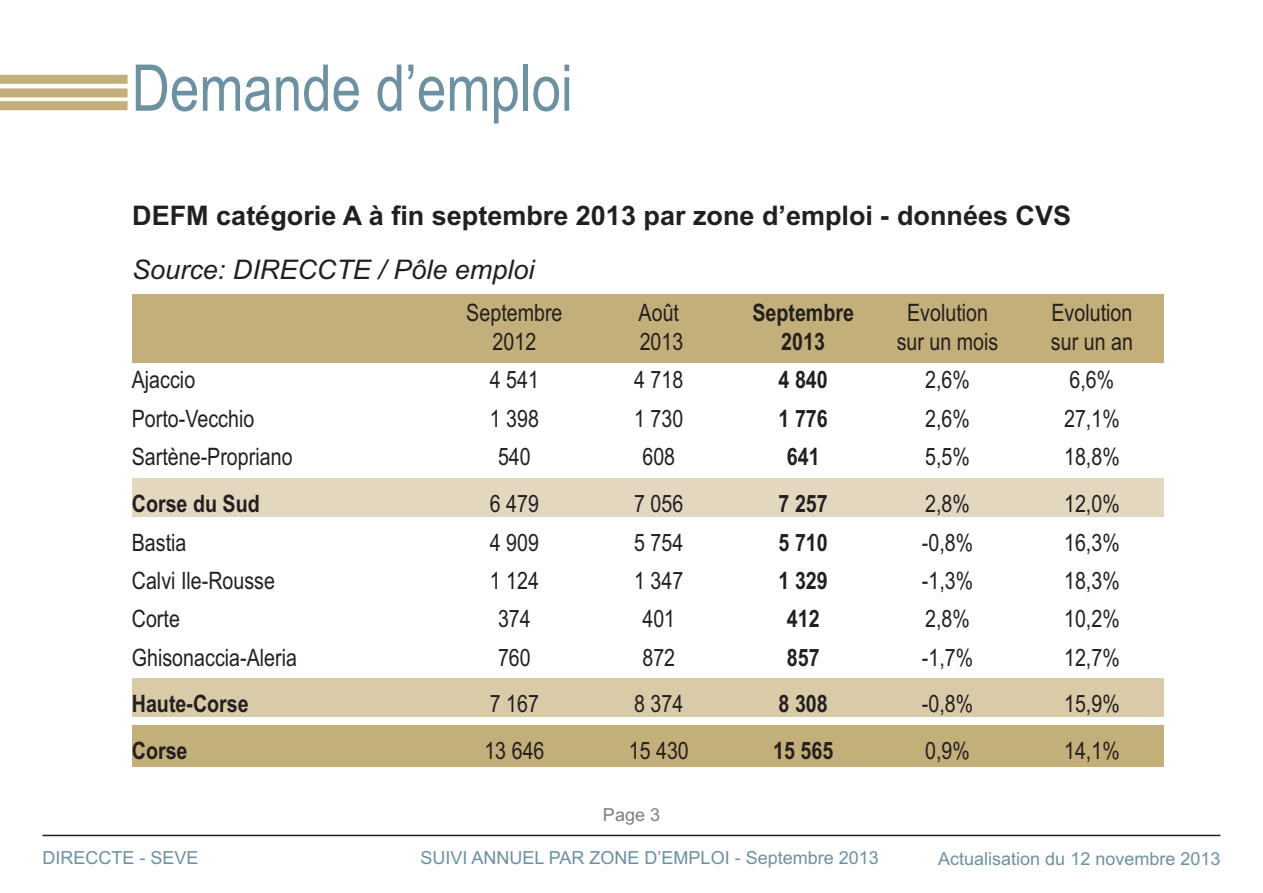
<style>
.page{position:relative;width:1263px;height:893px;background:#fff}
.page>*{position:absolute;margin:0;border:0;box-sizing:border-box;transform-origin:0 0}
.t1{font:64.5px "Arial Narrow";color:#6c91a2}
.t2{font:700 27px "Arial";color:#231f20}
.t3{font:italic 27px "Arial";color:#231f20}
.t4{font:24px/28.8px "Arial Narrow";color:#231f20;text-align:center}
.t5{font:700 24px/28.8px "Arial Narrow";color:#231f20;text-align:center}
.t6{font:18px "Arial";color:#6c91a2}
.t7{font:18px "Arial";color:#7f7e7c}
</style>
<div class="page">
<div style="left:0;top:75px;width:128px;height:9px;background:#c3af79"></div>
<div style="left:0;top:101px;width:128px;height:9px;background:#c3af79"></div>
<div style="left:0;top:88px;width:128px;height:9px;background:#c3af79"></div>
<div style="left:132px;top:295px;width:310px;height:68px;background:#c3af79"></div>
<div style="left:442px;top:295px;width:145px;height:68px;background:#c3af79"></div>
<div style="left:587px;top:295px;width:144px;height:68px;background:#c3af79"></div>
<div style="left:731px;top:295px;width:144px;height:68px;background:#c3af79"></div>
<div style="left:875px;top:295px;width:145px;height:68px;background:#c3af79"></div>
<div style="left:1020px;top:295px;width:144px;height:68px;background:#c3af79"></div>
<div style="left:132px;top:478px;width:310px;height:39px;background:#e3d8bf"></div>
<div style="left:442px;top:478px;width:145px;height:39px;background:#e3d8bf"></div>
<div style="left:587px;top:478px;width:144px;height:39px;background:#e3d8bf"></div>
<div style="left:731px;top:478px;width:144px;height:39px;background:#e3d8bf"></div>
<div style="left:875px;top:478px;width:145px;height:39px;background:#e3d8bf"></div>
<div style="left:1020px;top:478px;width:144px;height:39px;background:#e3d8bf"></div>
<div style="left:132px;top:679px;width:310px;height:38px;background:#d9cba8"></div>
<div style="left:442px;top:679px;width:145px;height:38px;background:#d9cba8"></div>
<div style="left:587px;top:679px;width:144px;height:38px;background:#d9cba8"></div>
<div style="left:731px;top:679px;width:144px;height:38px;background:#d9cba8"></div>
<div style="left:875px;top:679px;width:145px;height:38px;background:#d9cba8"></div>
<div style="left:1020px;top:679px;width:144px;height:38px;background:#d9cba8"></div>
<div style="left:132px;top:726px;width:310px;height:38px;background:#c3af79"></div>
<div style="left:442px;top:726px;width:145px;height:38px;background:#c3af79"></div>
<div style="left:587px;top:726px;width:144px;height:38px;background:#c3af79"></div>
<div style="left:731px;top:726px;width:144px;height:38px;background:#c3af79"></div>
<div style="left:875px;top:726px;width:145px;height:38px;background:#c3af79"></div>
<div style="left:1020px;top:726px;width:144px;height:38px;background:#c3af79"></div>
<hr style="left:132px;top:764px;width:310px;height:2px;background:#c3af79">
<hr style="left:442px;top:764px;width:145px;height:2px;background:#c3af79">
<hr style="left:587px;top:764px;width:144px;height:2px;background:#c3af79">
<hr style="left:731px;top:764px;width:144px;height:2px;background:#c3af79">
<hr style="left:875px;top:764px;width:145px;height:2px;background:#c3af79">
<hr style="left:1020px;top:764px;width:144px;height:2px;background:#c3af79">
<hr style="left:43px;top:835px;width:1177px;height:1px;background:#231f20">
<h1 class="t1" style="left:132px;top:51px;width:442px">Demande d’emploi</h1>
<p class="t2" style="left:132px;top:200px;width:940px">DEFM catégorie A à fin septembre 2013 par zone d’emploi - données CVS</p>
<p class="t3" style="left:132px;top:254px;width:404px">Source: DIRECCTE / Pôle emploi</p>
<p class="t4" style="left:466px;top:298px;width:98px">Septembre<br>2012</p>
<p class="t4" style="left:639px;top:298px;width:46px;text-align:left">Août<br>2013</p>
<p class="t5" style="left:752px;top:298px;width:103px">Septembre<br>2013</p>
<p class="t4" style="left:897px;top:298px;width:103px">Evolution sur un mois</p>
<p class="t4" style="left:1051px;top:298px;width:84px;text-align:left">Evolution sur un an</p>
<p class="t4" style="left:132px;top:366px;width:65px">Ajaccio</p>
<p class="t4" style="left:490px;top:366px;width:51px">4 541</p>
<p class="t4" style="left:634px;top:366px;width:51px">4 718</p>
<p class="t5" style="left:778px;top:366px;width:51px">4 840</p>
<p class="t4" style="left:925px;top:366px;width:46px">2,6%</p>
<p class="t4" style="left:1069px;top:366px;width:46px">6,6%</p>
<p class="t4" style="left:132px;top:404px;width:124px">Porto-Vecchio</p>
<p class="t4" style="left:490px;top:404px;width:51px">1 398</p>
<p class="t4" style="left:634px;top:404px;width:51px">1 730</p>
<p class="t5" style="left:778px;top:404px;width:51px">1 776</p>
<p class="t4" style="left:925px;top:404px;width:46px">2,6%</p>
<p class="t4" style="left:1064px;top:404px;width:57px">27,1%</p>
<p class="t4" style="left:132px;top:443px;width:162px">Sartène-Propriano</p>
<p class="t4" style="left:498px;top:443px;width:34px">540</p>
<p class="t4" style="left:642px;top:443px;width:34px">608</p>
<p class="t5" style="left:787px;top:443px;width:34px">641</p>
<p class="t4" style="left:925px;top:443px;width:46px">5,5%</p>
<p class="t4" style="left:1064px;top:443px;width:57px">18,8%</p>
<p class="t5" style="left:132px;top:489px;width:129px">Corse du Sud</p>
<p class="t4" style="left:490px;top:489px;width:51px">6 479</p>
<p class="t4" style="left:634px;top:489px;width:51px">7 056</p>
<p class="t5" style="left:778px;top:489px;width:51px">7 257</p>
<p class="t4" style="left:925px;top:489px;width:46px">2,8%</p>
<p class="t4" style="left:1064px;top:489px;width:57px">12,0%</p>
<p class="t4" style="left:132px;top:528px;width:56px">Bastia</p>
<p class="t4" style="left:490px;top:528px;width:51px">4 909</p>
<p class="t4" style="left:634px;top:528px;width:51px">5 754</p>
<p class="t5" style="left:779px;top:528px;width:51px">5 710</p>
<p class="t4" style="left:922px;top:528px;width:53px">-0,8%</p>
<p class="t4" style="left:1064px;top:528px;width:57px">16,3%</p>
<p class="t4" style="left:132px;top:566px;width:145px">Calvi Ile-Rousse</p>
<p class="t4" style="left:490px;top:566px;width:51px">1 124</p>
<p class="t4" style="left:634px;top:566px;width:51px">1 347</p>
<p class="t5" style="left:779px;top:566px;width:51px">1 329</p>
<p class="t4" style="left:922px;top:566px;width:53px">-1,3%</p>
<p class="t4" style="left:1064px;top:566px;width:57px">18,3%</p>
<p class="t4" style="left:132px;top:605px;width:50px">Corte</p>
<p class="t4" style="left:498px;top:605px;width:34px">374</p>
<p class="t4" style="left:642px;top:605px;width:34px">401</p>
<p class="t5" style="left:787px;top:605px;width:34px">412</p>
<p class="t4" style="left:925px;top:605px;width:46px">2,8%</p>
<p class="t4" style="left:1064px;top:605px;width:57px">10,2%</p>
<p class="t4" style="left:132px;top:643px;width:167px">Ghisonaccia-Aleria</p>
<p class="t4" style="left:498px;top:643px;width:34px">760</p>
<p class="t4" style="left:642px;top:643px;width:34px">872</p>
<p class="t5" style="left:787px;top:643px;width:34px">857</p>
<p class="t4" style="left:922px;top:643px;width:53px">-1,7%</p>
<p class="t4" style="left:1064px;top:643px;width:57px">12,7%</p>
<p class="t5" style="left:132px;top:689px;width:118px">Haute-Corse</p>
<p class="t4" style="left:490px;top:689px;width:51px">7 167</p>
<p class="t4" style="left:634px;top:689px;width:51px">8 374</p>
<p class="t5" style="left:778px;top:689px;width:51px">8 308</p>
<p class="t4" style="left:922px;top:689px;width:53px">-0,8%</p>
<p class="t4" style="left:1064px;top:689px;width:57px">15,9%</p>
<p class="t5" style="left:132px;top:736px;width:57px">Corse</p>
<p class="t4" style="left:484px;top:736px;width:62px">13 646</p>
<p class="t4" style="left:629px;top:736px;width:62px">15 430</p>
<p class="t5" style="left:773px;top:736px;width:62px">15 565</p>
<p class="t4" style="left:925px;top:736px;width:46px">0,9%</p>
<p class="t4" style="left:1064px;top:736px;width:57px">14,1%</p>
<p class="t7" style="left:603px;top:804px;width:59px">Page 3</p>
<p class="t6" style="left:43px;top:847px;width:158px">DIRECCTE - SEVE</p>
<p class="t6" style="left:421px;top:847px;width:460px">SUIVI ANNUEL PAR ZONE D’EMPLOI - Septembre 2013</p>
<p class="t6" style="left:938px;top:848px;width:284px">Actualisation du 12 novembre 2013</p>
</div>
